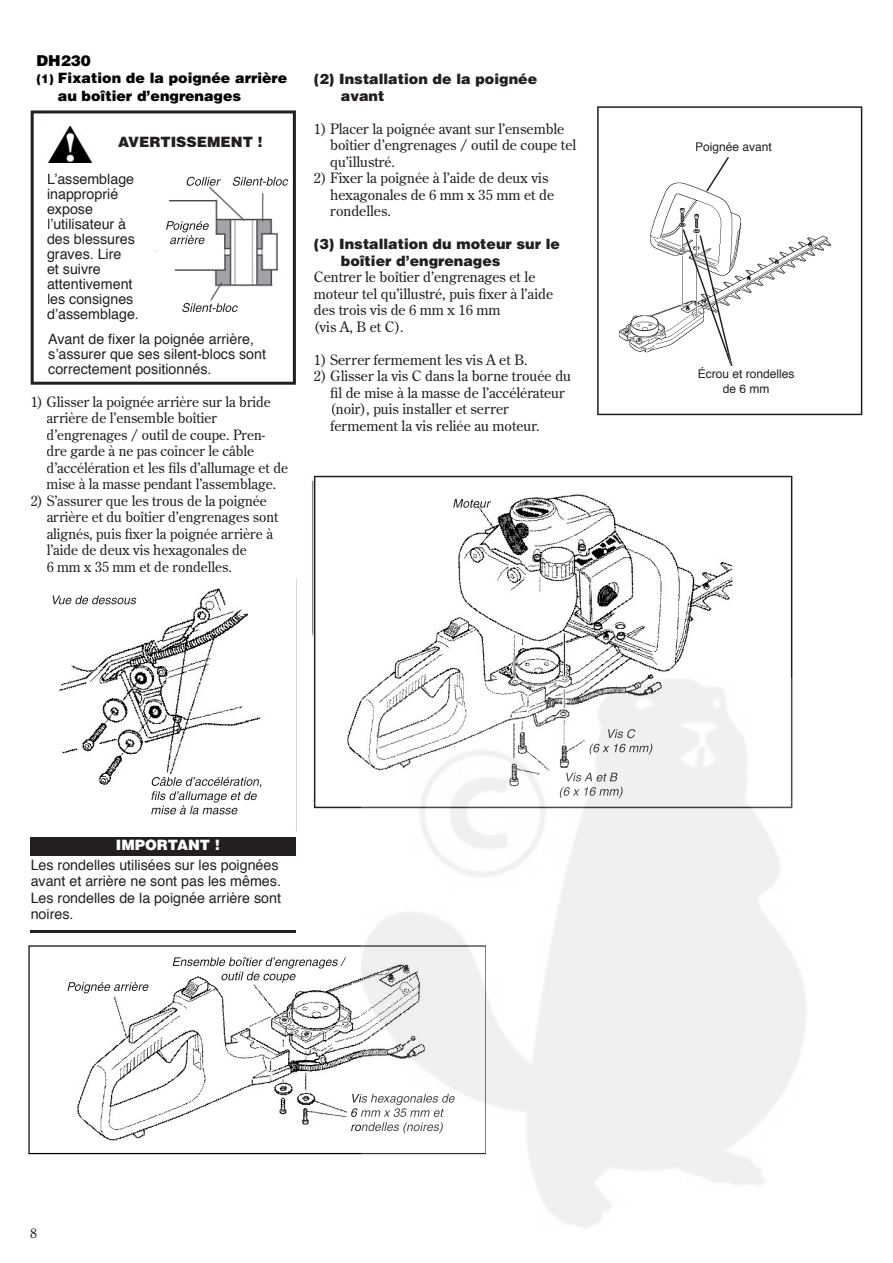
<style>
.page{position:relative;width:893px;height:1263px;background:#fff}
.page>*{position:absolute;margin:0;border:0;box-sizing:border-box;transform-origin:0 0}
.t1{font:900 15px "Helvetica";color:#000}
.t2{font:14.25px/16.5px "Century Old Style";color:#231f20}
.t3{font:14.25px/15px "Helvetica";color:#231f20}
.t4{font:900 14.25px/16.5px "Helvetica";color:#231f20}
.t5{font:900 14.25px/18px "Helvetica";color:#000}
.t6{font:900 14.25px "Helvetica";color:#fff}
.t7{font:13.5px "Century Old Style";color:#231f20}
.t8{font:12px/14.4px "Helvetica";color:#231f20;text-align:center}
.s1{font-size:12px}
</style>
<div class="page">
<svg style="left:314px;top:802px;width:47px;height:6px"></svg>
<img style="left:314px;top:476px;width:478px;height:326px">
<svg style="left:597px;top:106px;width:265px;height:309px"></svg>
<img style="left:28px;top:945px;width:333px;height:210px">
<img style="left:52px;top:588px;width:209px;height:227px">
<div style="left:31px;top:837px;width:265px;height:18px;background:#231f20"></div>
<hr style="left:31px;top:930px;width:265px;height:3px;background:#231f20">
<svg style="left:31px;top:110px;width:265px;height:275px"></svg>
<img style="left:619px;top:182px;width:212px;height:170px">
<img style="left:683px;top:229px;width:44px;height:123px">
<img style="left:699px;top:235px;width:30px;height:117px">
<svg style="left:726px;top:352px;width:6px;height:14px"></svg>
<svg style="left:706px;top:157px;width:23px;height:34px"></svg>
<img style="left:48px;top:126px;width:45px;height:36px">
<img style="left:156px;top:172px;width:135px;height:149px">
<img style="left:187px;top:177px;width:34px;height:9px">
<img style="left:166px;top:221px;width:43px;height:11px">
<img style="left:170px;top:235px;width:34px;height:9px">
<img style="left:233px;top:177px;width:55px;height:9px">
<img style="left:182px;top:303px;width:56px;height:9px">
<img style="left:53px;top:595px;width:83px;height:9px">
<img style="left:152px;top:777px;width:110px;height:10px">
<img style="left:151px;top:791px;width:106px;height:11px">
<img style="left:151px;top:805px;width:86px;height:9px">
<img style="left:68px;top:982px;width:80px;height:11px">
<img style="left:173px;top:957px;width:173px;height:11px">
<img style="left:221px;top:971px;width:75px;height:12px">
<img style="left:352px;top:1094px;width:9px;height:11px">
<img style="left:351px;top:1108px;width:10px;height:9px">
<img style="left:351px;top:1122px;width:10px;height:11px">
<img style="left:453px;top:499px;width:38px;height:9px">
<img style="left:361px;top:678px;width:445px;height:551px">
<p class="t1" style="left:37px;top:51px;width:56px">DH230</p>
<p class="t5" style="left:58px;top:68px;width:231px;text-indent:-21px"><span class="s1">(1)</span> Fixation de la poignée arrière au boîtier d’engrenages</p>
<p class="t4" style="left:118px;top:133px;width:146px">AVERTISSEMENT !</p>
<p class="t3" style="left:47px;top:172px;width:93px">Lʼassemblage inapproprié expose lʼutilisateur à des blessures graves. Lire<br>et suivre attentivement les consignes dʼassemblage.</p>
<p class="t3" style="left:48px;top:332px;width:219px">Avant de fixer la poignée arrière, sʼassurer que ses silent-blocs sont correctement positionnés.</p>
<p class="t2" style="left:47px;top:393px;width:243px;text-indent:-16px">1) Glisser la poignée arrière sur la bride arrière de l’ensemble boîtier d’engrenages / outil de coupe. Pren&shy;dre garde à ne pas coincer le câble d’accélération et les fils d’allumage et de mise à la masse pendant l’assemblage.</p>
<p class="t2" style="left:47px;top:492px;width:233px;text-indent:-16px">2) S’assurer que les trous de la poignée arrière et du boîtier d’engrenages sont alignés, puis fixer la poignée arrière à l’aide de deux vis hexagonales de<br>6 mm x 35 mm et de rondelles.</p>
<p class="t4" style="left:341px;top:70px;width:198px;text-indent:-27px">(2) Installation de la poignée avant</p>
<p class="t2" style="left:330px;top:120px;width:247px;text-indent:-16px">1) Placer la poignée avant sur l’ensemble boîtier d’engrenages / outil de coupe tel qu’illustré.</p>
<p class="t2" style="left:330px;top:169px;width:225px;text-indent:-16px">2) Fixer la poignée à l’aide de deux vis hexagonales de 6 mm x 35 mm et de rondelles.</p>
<p class="t4" style="left:341px;top:235px;width:221px;text-indent:-27px">(3) Installation du moteur sur le boîtier d’engrenages</p>
<p class="t2" style="left:314px;top:268px;width:241px">Centrer le boîtier d’engrenages et le moteur tel qu’illustré, puis fixer à l’aide des trois vis de 6 mm x 16 mm<br>(vis A, B et C).</p>
<p class="t2" style="left:314px;top:351px;width:215px">1) Serrer fermement les vis A et B.</p>
<p class="t2" style="left:330px;top:367px;width:242px;text-indent:-16px">2) Glisser la vis C dans la borne trouée du fil de mise à la masse de l’accélérateur (noir), puis installer et serrer fermement la vis reliée au moteur.</p>
<p class="t8" style="left:698px;top:367px;width:98px">Écrou et rondelles de 6 mm</p>
<p class="t8" style="left:695px;top:140px;width:78px">Poignée avant</p>
<p class="t6" style="left:116px;top:836px;width:105px">IMPORTANT !</p>
<p class="t3" style="left:31px;top:857px;width:252px;line-height:16.5px">Les rondelles utilisées sur les poignées avant et arrière ne sont pas les mêmes.<br>Les rondelles de la poignée arrière sont noires.</p>
<p class="t7" style="left:30px;top:1224px;width:8px">8</p>
</div>
